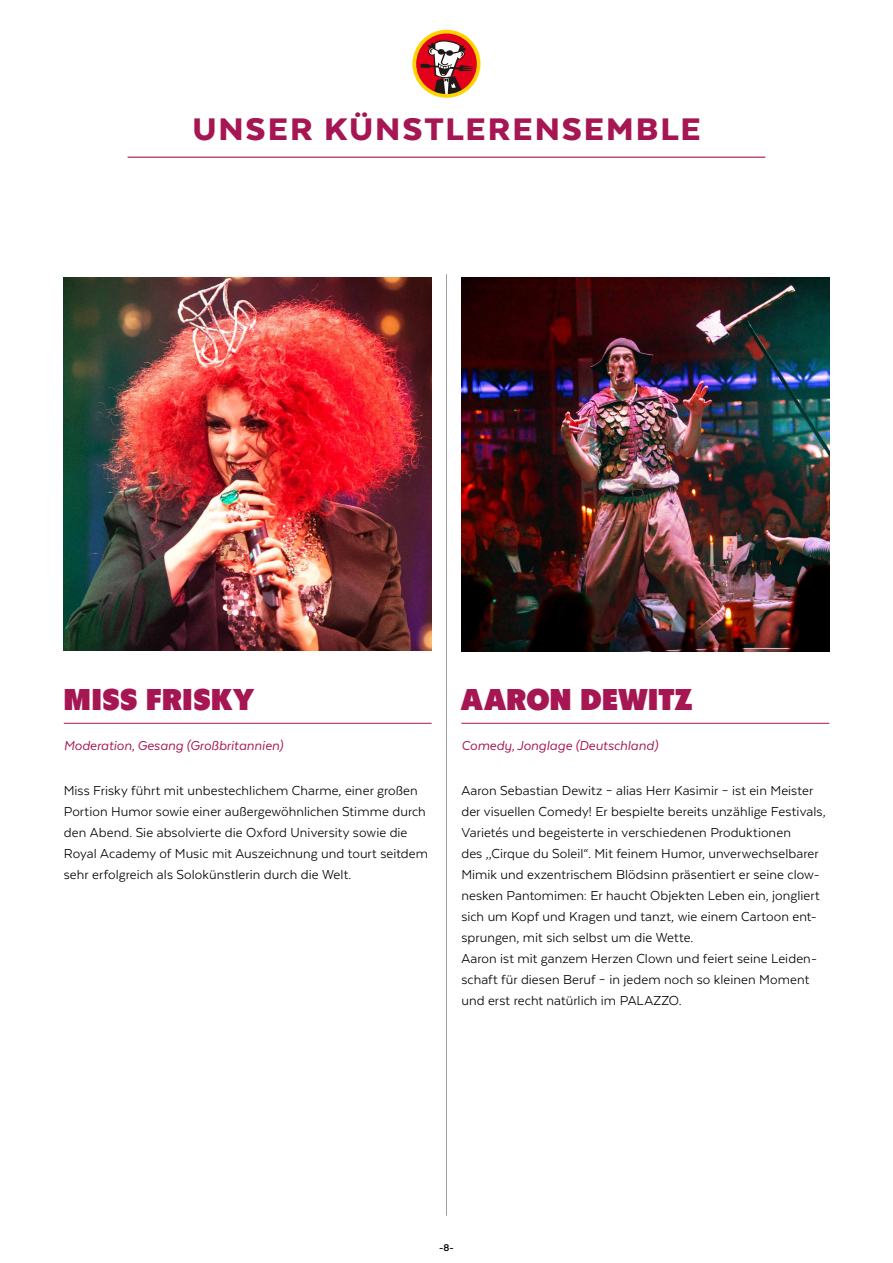
<style>
.page{position:relative;width:893px;height:1263px;background:#fff}
.page>*{position:absolute;margin:0;border:0;box-sizing:border-box;transform-origin:0 0}
.t1{font:900 36px "Texta";letter-spacing:.05em;color:#a51652;scale:1.05 1}
.t2{font:30px "Tondu";letter-spacing:.035em;color:#a51652}
.t3{font:15px/21px "Texta";letter-spacing:.005em;color:#000}
.t4{font:italic 15px "Texta";color:#a51652}
.t5{font:700 11.25px "Texta";color:#000}
</style>
<div class="page">
<hr style="left:446px;top:274px;width:1px;height:942px;background:#9c9e9f">
<img style="left:461px;top:277px;width:368px;height:374px">
<img style="left:64px;top:277px;width:368px;height:374px">
<hr style="left:64px;top:723px;width:368px;height:1px;background:#a51652">
<hr style="left:128px;top:157px;width:637px;height:1px;background:#a51652">
<svg style="left:412px;top:30px;width:68px;height:68px"></svg>
<hr style="left:461px;top:723px;width:368px;height:1px;background:#a51652">
<h1 class="t1" style="left:192px;top:110px;width:486px">UNSER KÜNSTLERENSEMBLE</h1>
<h2 class="t2" style="left:64px;top:674px;width:191px">MISS FRISKY</h2>
<h2 class="t2" style="left:461px;top:674px;width:232px">AARON DEWITZ</h2>
<p class="t4" style="left:64px;top:737px;width:221px">Moderation, Gesang (Großbritannien)</p>
<p class="t4" style="left:461px;top:737px;width:198px">Comedy, Jonglage (Deutschland)</p>
<p class="t3" style="left:64px;top:780px;width:366px">Miss Frisky führt mit unbestechlichem Charme, einer großen Portion Humor sowie einer außergewöhnlichen Stimme durch den Abend. Sie absolvierte die Oxford University sowie die Royal Academy of Music mit Auszeichnung und tourt seitdem sehr erfolgreich als Solokünstlerin durch die Welt.</p>
<p class="t3" style="left:461px;top:780px;width:366px">Aaron Sebastian Dewitz – alias Herr Kasimir – ist ein Meister der visuellen Comedy! Er bespielte bereits unzählige Festivals, Varietés und begeisterte in verschiedenen Produktionen<br>des „Cirque du Soleil“. Mit feinem Humor, unverwechselbarer Mimik und exzentrischem Blödsinn präsentiert er seine clow&shy;nesken Pantomimen: Er haucht Objekten Leben ein, jongliert sich um Kopf und Kragen und tanzt, wie einem Cartoon ent&shy;sprungen, mit sich selbst um die Wette.<br>Aaron ist mit ganzem Herzen Clown und feiert seine Leiden&shy;schaft für diesen Beruf – in jedem noch so kleinen Moment und erst recht natürlich im PALAZZO.</p>
<p class="t5" style="left:439px;top:1241px;width:16px">-8-</p>
</div>
